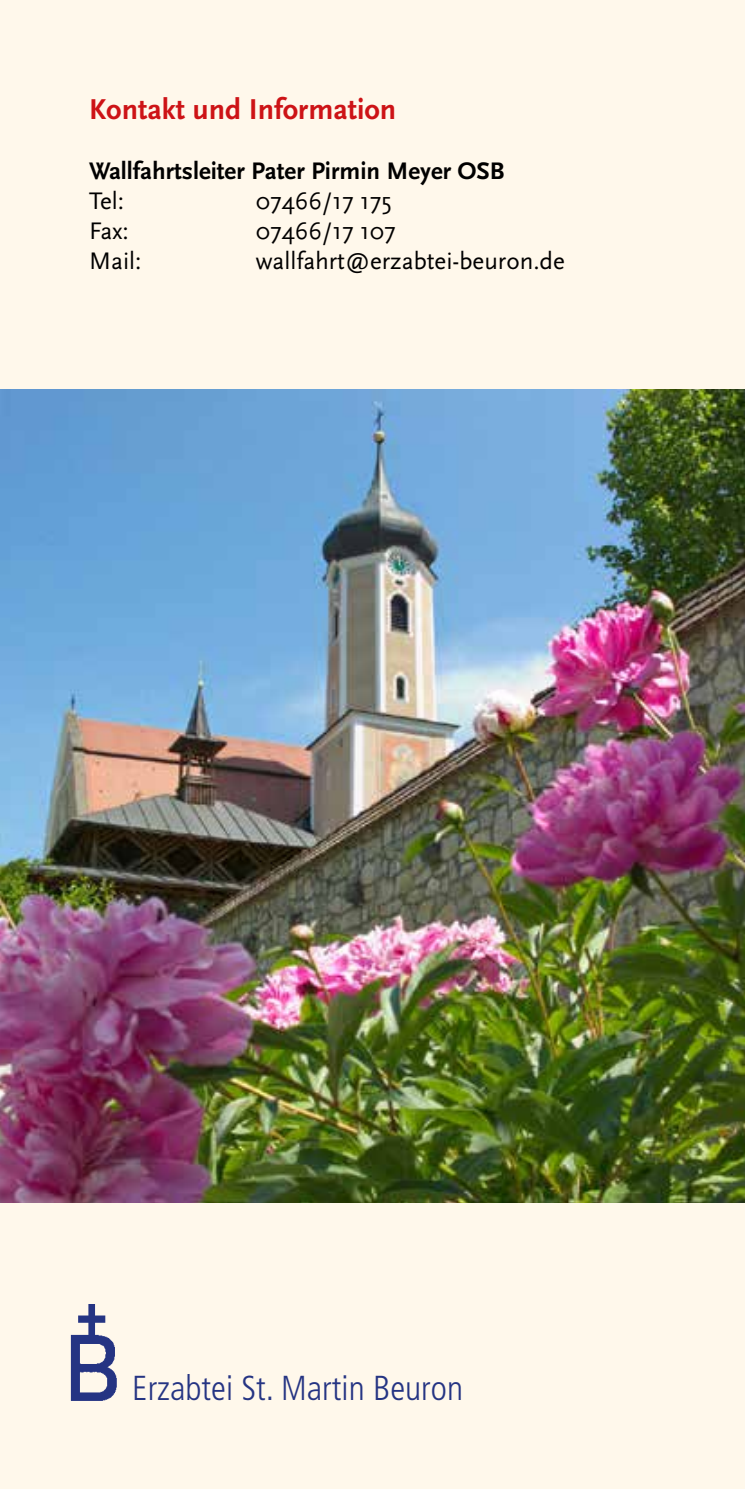
<style>
.page{position:relative;width:745px;height:1489px;background:#fff}
.page>*{position:absolute;margin:0;border:0;box-sizing:border-box;transform-origin:0 0}
.t1{font:300 condensed 34.75px "Frutiger LT";color:#253483}
.t2{font:700 30px "Scala Sans";color:#cd1316}
.t3{font:25px "Scala Sans";color:#000}
.t4{font:700 25px "Scala Sans";color:#000}
</style>
<div class="page">
<div style="left:0;top:0;width:744px;height:1488px;background:#fff8eb"></div>
<img style="left:0;top:390px;width:744px;height:812px">
<img style="left:70px;top:1304px;width:47px;height:97px">
<p class="t2" style="left:89px;top:93px;width:308px">Kontakt und I nformation</p>
<p class="t4" style="left:89px;top:158px;width:416px">Wallfahrtsleiter Pater Pirmin M eyer OSB</p>
<p class="t3" style="left:89px;top:187px;width:36px">Tel:</p>
<p class="t3" style="left:256px;top:187px;width:137px">07466/17 175</p>
<p class="t3" style="left:89px;top:217px;width:41px">Fax:</p>
<p class="t3" style="left:256px;top:217px;width:141px">07466/17 107</p>
<p class="t3" style="left:89px;top:247px;width:54px">Mail:</p>
<p class="t3" style="left:256px;top:247px;width:310px">wallfahrt@erzabtei-beuron.de</p>
<h1 class="t1" style="left:132px;top:1367px;width:332px">Erzabtei St. Martin Beuron</h1>
</div>
